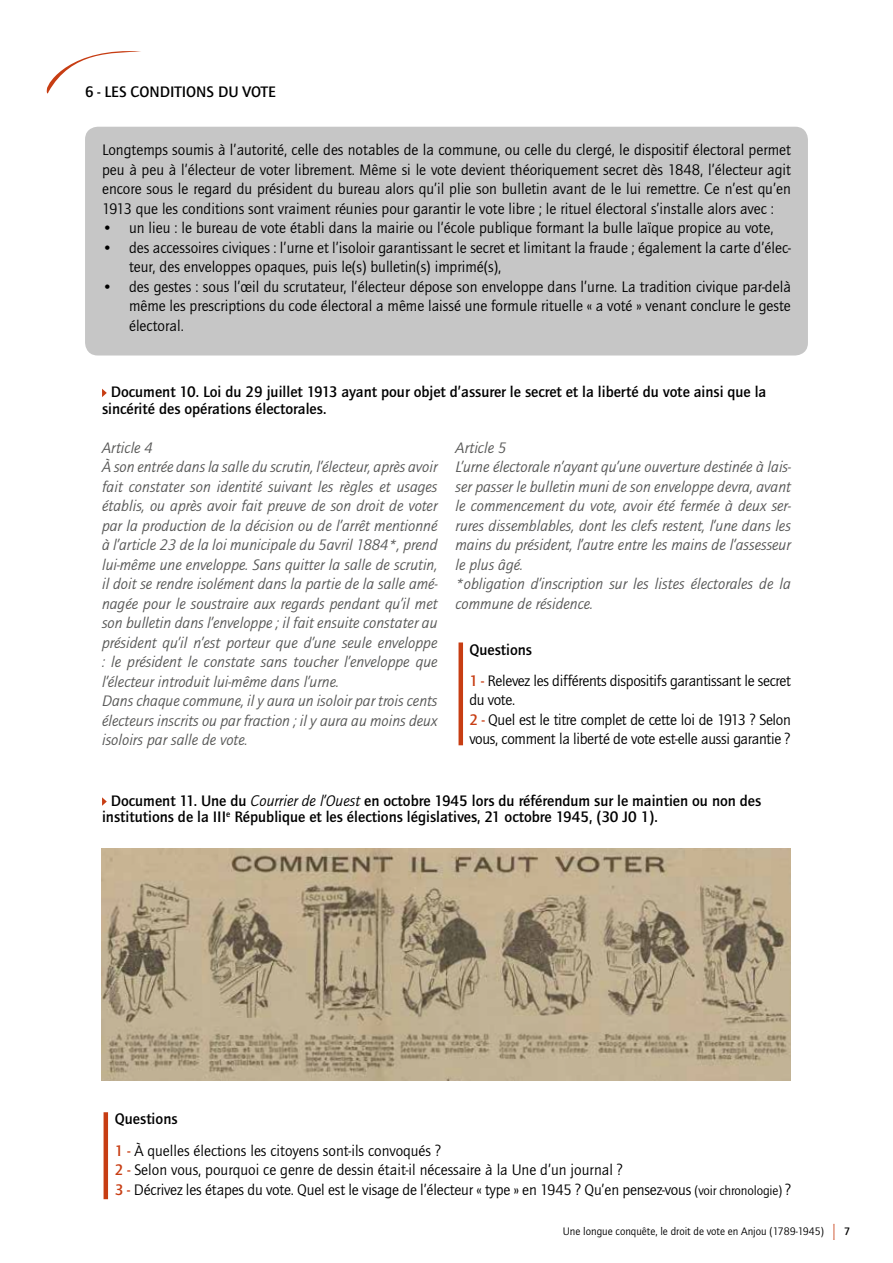
<style>
.page{position:relative;width:893px;height:1263px;background:#fff}
.page>*{position:absolute;margin:0;border:0;box-sizing:border-box;transform-origin:0 0}
.t1{font:15.75px/19.5px "Quay Itc T";color:#000}
.t2{font:italic 15.75px/19.5px "Quay Itc T";color:#575756}
.t3{font:700 15.75px/16.5px "Quay Itc T";color:#000}
.t4{font:15.75px/19.5px "Quay Itc T";letter-spacing:-.02em;color:#000}
.t5{font:11.25px "Quay Itc T";color:#000}
.s1{font-weight:700}
.s2{font-weight:700;color:#c73d13}
.s3{font-weight:400;font-style:italic}
.s4{font-size:13.5px}
.s5{font-size:22.5px;color:#c73d13}
</style>
<div class="page">
<svg style="left:102px;top:389px;width:5px;height:8px"></svg>
<svg style="left:102px;top:797px;width:5px;height:9px"></svg>
<svg style="left:46px;top:51px;width:95px;height:43px"></svg>
<div style="left:85px;top:127px;width:723px;height:228px;background:#c6c6c6;border-radius:13px"></div>
<img style="left:101px;top:849px;width:690px;height:232px">
<hr style="left:104px;top:1112px;width:4px;height:87px;background:#c73d13">
<hr style="left:459px;top:642px;width:4px;height:103px;background:#c73d13">
<p class="t3" style="left:85px;top:84px;width:192px">6 - LES CONDITIONS DU VOTE</p>
<p class="t1" style="left:102px;top:140px;width:690px;text-align:justify">Longtemps soumis à l’autorité, celle des notables de la commune, ou celle du clergé, le dispositif électoral permet peu à peu à l’électeur de voter librement. Même si le vote devient théoriquement secret dès 1848, l’électeur agit encore sous le regard du président du bureau alors qu’il plie son bulletin avant de le lui remettre. Ce n’est qu’en 1913 que les conditions sont vraiment réunies pour garantir le vote libre ; le rituel électoral s’installe alors avec :</p>
<p class="t1" style="left:102px;top:218px;width:673px">• un lieu : le bureau de vote établi dans la mairie ou l’école publique formant la bulle laïque propice au vote,</p>
<p class="t1" style="left:129px;top:237px;width:663px;text-indent:-27px">• des accessoires civiques : l’urne et l’isoloir garantissant le secret et limitant la fraude ; également la carte d’élec&shy;teur, des enveloppes opaques, puis le(s) bulletin(s) imprimé(s),</p>
<p class="t1" style="left:129px;top:276px;width:663px;text-align:justify;text-indent:-27px">• des gestes : sous l’œil du scrutateur, l’électeur dépose son enveloppe dans l’urne. La tradition civique par-delà même les prescriptions du code électoral a même laissé une formule rituelle « a voté » venant conclure le geste électoral.</p>
<p class="t3" style="left:102px;top:383px;width:666px;text-indent:9px">Document 10. Loi du 29 juillet 1913 ayant pour objet d’assurer le secret et la liberté du vote ainsi que la sincérité des opérations électorales.</p>
<p class="t2" style="left:102px;top:438px;width:337px">Article 4<br>À son entrée dans la salle du scrutin, l’électeur, après avoir fait constater son identité suivant les règles et usages établis, ou après avoir fait preuve de son droit de voter par la production de la décision ou de l’arrêt mentionné à l’article 23 de la loi municipale du 5avril 1884*, prend lui-même une enveloppe. Sans quitter la salle de scrutin, il doit se rendre isolément dans la partie de la salle amé&shy;nagée pour le soustraire aux regards pendant qu’il met son bulletin dans l’enveloppe ; il fait ensuite constater au président qu’il n’est porteur que d’une seule enveloppe : le président le constate sans toucher l’enveloppe que l’électeur introduit lui-même dans l’urne.<br>Dans chaque commune, il y aura un isoloir par trois cents électeurs inscrits ou par fraction ; il y aura au moins deux isoloirs par salle de vote.</p>
<p class="t2" style="left:455px;top:438px;width:337px">Article 5<br>L’urne électorale n’ayant qu’une ouverture destinée à lais&shy;ser passer le bulletin muni de son enveloppe devra, avant le commencement du vote, avoir été fermée à deux ser&shy;rures dissemblables, dont les clefs restent, l’une dans les mains du président, l’autre entre les mains de l’assesseur le plus âgé.<br>*obligation d’inscription sur les listes électorales de la commune de résidence.</p>
<p class="t4" style="left:469px;top:634px;width:323px;line-height:31px"><span class="s1">Questions<br></span><span class="s2">1 -</span> Relevez les différents dispositifs garantissant le secret</p>
<p class="t4" style="left:469px;top:690px;width:323px">du vote.<br><span class="s2">2 -</span> Quel est le titre complet de cette loi de 1913 ? Selon vous, comment la liberté de vote est-elle aussi garantie ?</p>
<p class="t3" style="left:102px;top:792px;width:661px;text-indent:9px">Document 11. Une du <span class="s3">Courrier de l’Ouest</span> en octobre 1945 lors du référendum sur le maintien ou non des institutions de la III<sup>e</sup> République et les élections législatives, 21 octobre 1945, (30 J0 1).</p>
<p class="t1" style="left:115px;top:1103px;width:328px;line-height:31px"><span class="s1">Questions<br></span><span class="s2">1 -</span> À quelles élections les citoyens sont-ils convoqués ?</p>
<p class="t1" style="left:115px;top:1160px;width:678px"><span class="s2">2 -</span> Selon vous, pourquoi ce genre de dessin était-il nécessaire à la Une d’un journal ?<br><span class="s2">3 -</span> Décrivez les étapes du vote. Quel est le visage de l’électeur « type » en 1945 ? Qu’en pensez-vous <span class="s4">(voir chronologie)</span> ?</p>
<p class="t5" style="left:563px;top:1225px;width:289px">Une longue conquête, le droit de vote en Anjou (1789-1945) <span class="s5">l</span> <span class="s1">7</span></p>
</div>
